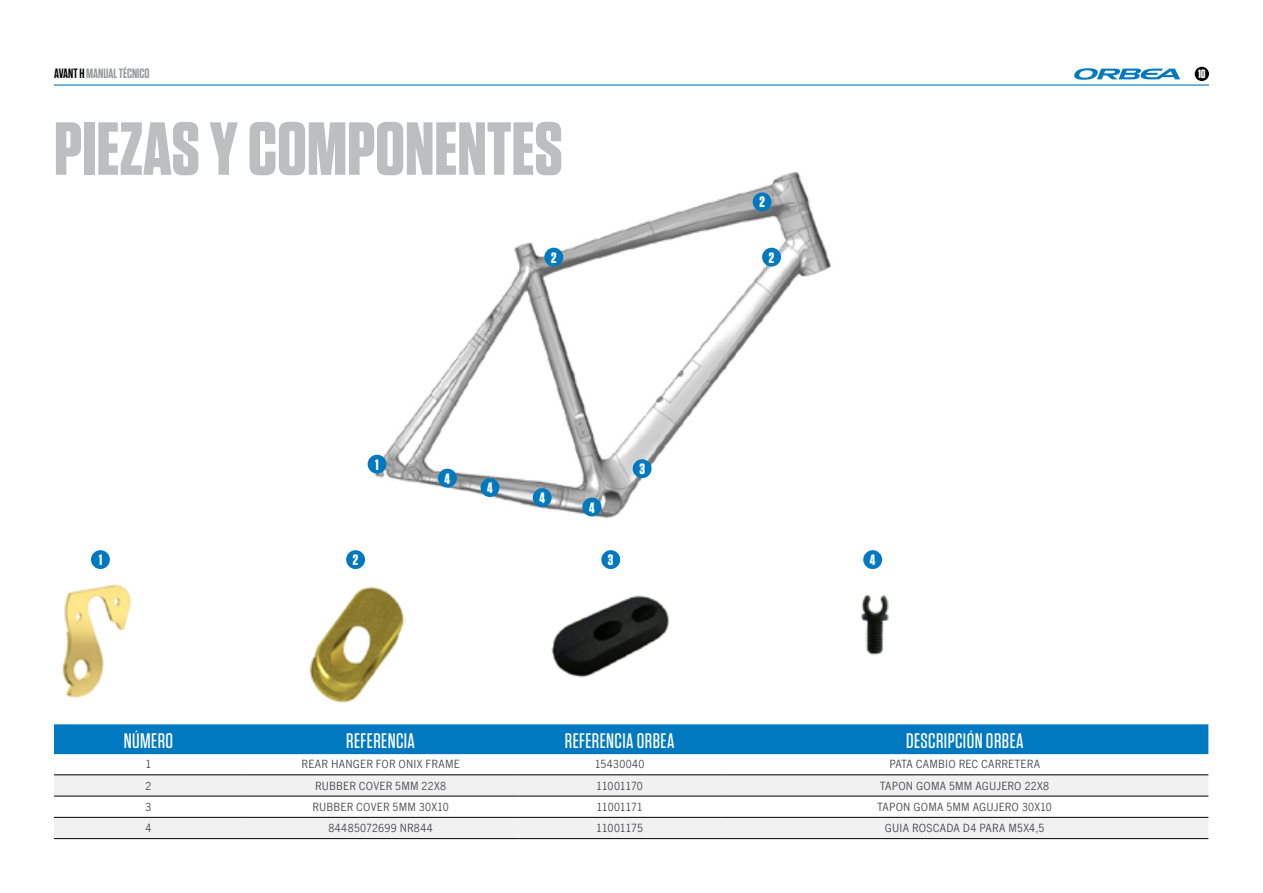
<style>
.page{position:relative;width:1263px;height:893px;background:#fff}
.page>*{position:absolute;margin:0;border:0;box-sizing:border-box;transform-origin:0 0}
.t1{font:700 75px "Tungsten";color:#bcbec0}
.t2{font:500 21px "Tungsten";letter-spacing:.02em;color:#fff}
.t3{font:700 15px "Tungsten";color:#fff}
.t4{font:600 13.5px "Tungsten";color:#939598}
.t5{font:12px "News Gothic Com";letter-spacing:.015em;color:#4a4a4d}
.t6{font:12px "News Gothic Com";letter-spacing:-.025em;color:#4a4a4d}
.t7{font:700 12px "Tungsten";color:#fff}
.s1{color:#000}
</style>
<div class="page">
<hr style="left:54px;top:84px;width:1155px;height:2px;background:#0079c1">
<svg style="left:1074px;top:68px;width:106px;height:12px"></svg>
<div style="left:1195px;top:67px;width:14px;height:14px;background:#000;border-radius:50%"></div>
<div style="left:91px;top:550px;width:19px;height:19px;background:#0079c1;border-radius:50%"></div>
<div style="left:601px;top:550px;width:19px;height:19px;background:#0079c1;border-radius:50%"></div>
<div style="left:863px;top:550px;width:19px;height:19px;background:#0079c1;border-radius:50%"></div>
<div style="left:346px;top:550px;width:19px;height:19px;background:#0079c1;border-radius:50%"></div>
<img style="left:370px;top:172px;width:461px;height:345px">
<div style="left:368px;top:455px;width:18px;height:19px;background:#0079c1;border-radius:50%"></div>
<div style="left:633px;top:459px;width:18px;height:19px;background:#0079c1;border-radius:50%"></div>
<div style="left:438px;top:469px;width:19px;height:19px;background:#0079c1;border-radius:50%"></div>
<div style="left:480px;top:478px;width:19px;height:19px;background:#0079c1;border-radius:50%"></div>
<div style="left:533px;top:488px;width:19px;height:19px;background:#0079c1;border-radius:50%"></div>
<div style="left:582px;top:498px;width:19px;height:18px;background:#0079c1;border-radius:50%"></div>
<div style="left:544px;top:248px;width:19px;height:19px;background:#0079c1;border-radius:50%"></div>
<div style="left:753px;top:192px;width:18px;height:19px;background:#0079c1;border-radius:50%"></div>
<div style="left:762px;top:248px;width:19px;height:19px;background:#0079c1;border-radius:50%"></div>
<div style="left:54px;top:724px;width:1154px;height:30px;background:#0079c1"></div>
<svg style="left:54px;top:775px;width:1154px;height:63px;fill:#f1f1f2"></svg>
<hr style="left:54px;top:774px;width:189px;height:1px;background:#000">
<hr style="left:243px;top:774px;width:275px;height:1px;background:#000">
<hr style="left:518px;top:774px;width:203px;height:1px;background:#000">
<hr style="left:54px;top:796px;width:189px;height:1px;background:#000">
<hr style="left:243px;top:796px;width:275px;height:1px;background:#000">
<hr style="left:518px;top:796px;width:203px;height:1px;background:#000">
<hr style="left:721px;top:774px;width:487px;height:1px;background:#000">
<hr style="left:721px;top:796px;width:487px;height:1px;background:#000">
<hr style="left:721px;top:817px;width:487px;height:1px;background:#000">
<hr style="left:721px;top:838px;width:487px;height:1px;background:#000">
<hr style="left:54px;top:817px;width:189px;height:1px;background:#000">
<hr style="left:243px;top:817px;width:275px;height:1px;background:#000">
<hr style="left:518px;top:817px;width:203px;height:1px;background:#000">
<hr style="left:54px;top:838px;width:189px;height:1px;background:#000">
<hr style="left:243px;top:838px;width:275px;height:1px;background:#000">
<hr style="left:518px;top:838px;width:203px;height:1px;background:#000">
<img style="left:62px;top:584px;width:69px;height:114px">
<img style="left:309px;top:586px;width:96px;height:117px">
<img style="left:861px;top:595px;width:28px;height:61px">
<img style="left:551px;top:595px;width:118px;height:83px">
<p class="t4" style="left:54px;top:67px;width:97px"><span class="s1">AVANT H</span> MANUAL TÉCNICO</p>
<p class="t7" style="left:1198px;top:67px;width:9px">10</p>
<h1 class="t1" style="left:54px;top:109px;width:510px">PIEZAS Y COMPONENTES</h1>
<p class="t3" style="left:551px;top:249px;width:7px">2</p>
<p class="t3" style="left:375px;top:456px;width:5px">1</p>
<p class="t3" style="left:639px;top:461px;width:7px">3</p>
<p class="t3" style="left:445px;top:470px;width:7px">4</p>
<p class="t3" style="left:487px;top:480px;width:7px">4</p>
<p class="t3" style="left:539px;top:490px;width:7px">4</p>
<p class="t3" style="left:589px;top:499px;width:7px">4</p>
<p class="t3" style="left:759px;top:194px;width:7px">2</p>
<p class="t3" style="left:769px;top:249px;width:7px">2</p>
<p class="t3" style="left:99px;top:552px;width:5px">1</p>
<p class="t3" style="left:353px;top:552px;width:7px">2</p>
<p class="t3" style="left:608px;top:552px;width:7px">3</p>
<p class="t3" style="left:870px;top:552px;width:7px">4</p>
<h2 class="t2" style="left:124px;top:729px;width:51px">NÚMERO</h2>
<h2 class="t2" style="left:346px;top:729px;width:70px">REFERENCIA</h2>
<h2 class="t2" style="left:565px;top:729px;width:111px">REFERENCIA ORBEA</h2>
<h2 class="t2" style="left:906px;top:729px;width:119px">DESCRIPCIÓN ORBEA</h2>
<p class="t5" style="left:146px;top:758px;width:7px">1</p>
<p class="t5" style="left:302px;top:758px;width:160px">REAR HANGER FOR ONIX FRAME</p>
<p class="t5" style="left:595px;top:758px;width:51px">15430040</p>
<p class="t5" style="left:889px;top:758px;width:152px">PATA CAMBIO REC CARRETERA</p>
<p class="t5" style="left:146px;top:779px;width:7px">2</p>
<p class="t5" style="left:315px;top:779px;width:133px">RUBBER COVER 5MM 22X8</p>
<p class="t6" style="left:596px;top:779px;width:48px">11001170</p>
<p class="t5" style="left:880px;top:779px;width:171px">TAPON GOMA 5MM AGUJERO 22X8</p>
<p class="t5" style="left:146px;top:800px;width:7px">3</p>
<p class="t5" style="left:312px;top:800px;width:138px">RUBBER COVER 5MM 30X10</p>
<p class="t6" style="left:596px;top:800px;width:48px">11001171</p>
<p class="t5" style="left:877px;top:800px;width:176px">TAPON GOMA 5MM AGUJERO 30X10</p>
<p class="t5" style="left:146px;top:822px;width:7px">4</p>
<p class="t5" style="left:328px;top:822px;width:106px">84485072699 NR844</p>
<p class="t6" style="left:596px;top:822px;width:48px">11001175</p>
<p class="t5" style="left:885px;top:822px;width:161px">GUIA ROSCADA D4 PARA M5X4,5</p>
</div>
